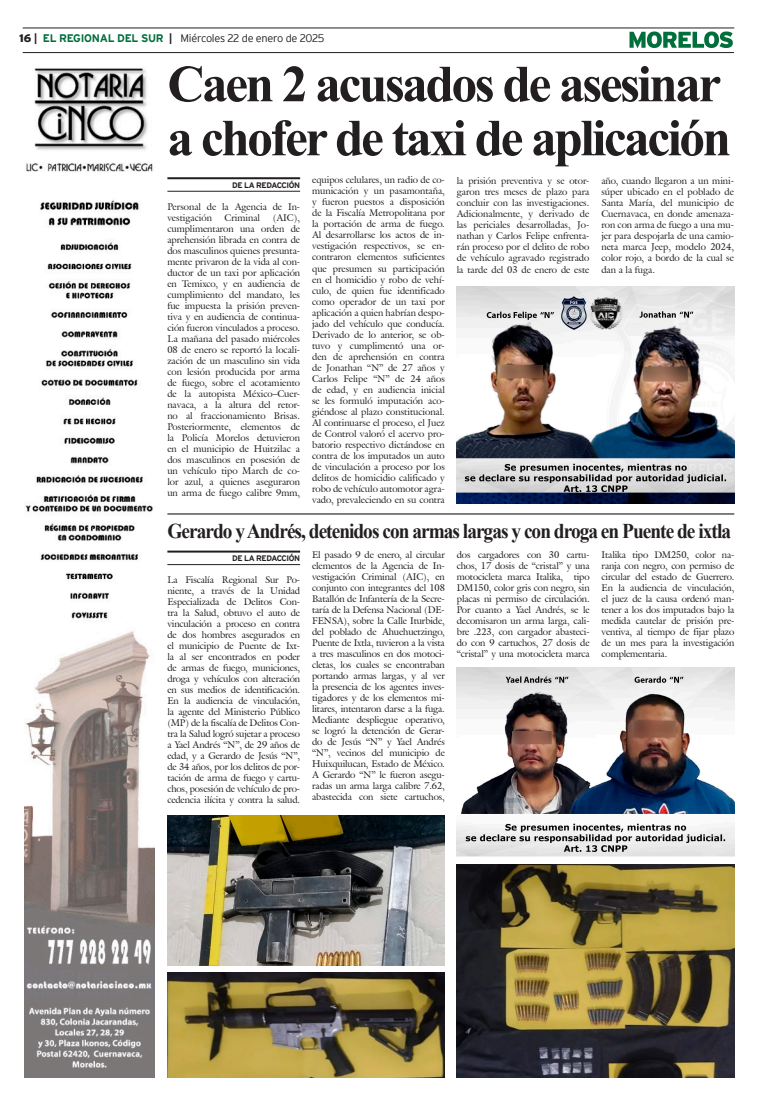
<style>
.page{position:relative;width:757px;height:1106px;background:#fff}
.page>*{position:absolute;margin:0;border:0;box-sizing:border-box;transform-origin:0 0}
.Cabeza_02{font:700 52px/54px "Times New Roman";letter-spacing:-.05em;color:#231f20}
.Cabeza_03{font:700 21px "Times New Roman";letter-spacing:-.05em;color:#231f20;scale:.92 1}
.t1{font:300 11px "Interstate";letter-spacing:-.025em;color:#231f20}
.t2{font:9.5px/11px "Galliard IT Cby BT";color:#231f20;text-align:justify}
.t3{font:700 8px "Interstate";letter-spacing:-.05em;color:#231f20}
.s1{font-weight:900}
.s2{font-weight:700}
.s3{font-weight:700;color:#006f3c}
</style>
<div class="page">
<hr style="left:23px;top:28px;width:711px;height:1px;background:#231f20">
<hr style="left:23px;top:52px;width:711px;height:1px;background:#231f20">
<svg style="left:629px;top:31px;width:104px;height:17px"></svg>
<img style="left:25px;top:68px;width:129px;height:1009px">
<hr style="left:167px;top:177px;width:133px;height:2px;background:#231f20">
<hr style="left:167px;top:191px;width:133px;height:1px;background:#231f20">
<hr style="left:167px;top:550px;width:133px;height:2px;background:#231f20">
<hr style="left:167px;top:564px;width:133px;height:1px;background:#231f20">
<hr style="left:167px;top:513px;width:567px;height:1px;background:#000">
<img style="left:457px;top:286px;width:277px;height:218px">
<img style="left:457px;top:668px;width:277px;height:188px">
<img style="left:167px;top:815px;width:277px;height:150px">
<img style="left:457px;top:865px;width:277px;height:212px">
<img style="left:167px;top:973px;width:277px;height:104px">
<p class="t1" style="left:19px;top:32px;width:307px"><span class="s1">16</span> <span class="s2">|</span> <span class="s3">EL REGIONAL DEL SUR</span> <span class="s2">|</span> Miércoles 22 de enero de 2025</p>
<p class="Cabeza_02" style="left:167px;top:55px;width:565px">Caen 2 acusados de asesinar a chofer de taxi de aplicación</p>
<p class="t3" style="left:232px;top:180px;width:69px">DE LA REDACCIÓN</p>
<p class="t2" style="left:457px;top:175px;width:134px">la prisión preventiva y se otor&shy;garon tres meses de plazo para concluir con las investigaciones.<br>Adicionalmente, y derivado de las periciales desarrolladas, Jo&shy;nathan y Carlos Felipe enfrenta&shy;rán proceso por el delito de robo de vehículo agravado registrado la tarde del 03 de enero de este</p>
<p class="t2" style="left:601px;top:175px;width:134px">año, cuando llegaron a un mini&shy;súper ubicado en el poblado de Santa María, del municipio de Cuernavaca, en donde amenaza&shy;ron con arma de fuego a una mu&shy;jer para despojarla de una camio&shy;neta marca Jeep, modelo 2024, color rojo, a bordo de la cual se dan a la fuga.</p>
<p class="t2" style="left:312px;top:174px;width:134px">equipos celulares, un radio de co&shy;municación y un pasamontaña, y fueron puestos a disposición de la Fiscalía Metropolitana por la portación de arma de fuego.<br>Al desarrollarse los actos de in&shy;vestigación respectivos, se en&shy;contraron elementos suficientes que presumen su participación en el homicidio y robo de vehí&shy;culo, de quien fue identificado como operador de un taxi por aplicación a quien habrían despo&shy;jado del vehículo que conducía.<br>Derivado de lo anterior, se ob&shy;tuvo y cumplimentó una or&shy;den de aprehensión en contra de Jonathan “N” de 27 años y Carlos Felipe “N” de 24 años de edad, y en audiencia inicial se les formuló imputación aco&shy;giéndose al plazo constitucional.<br>Al continuarse el proceso, el Juez de Control valoró el acervo pro&shy;batorio respectivo dictándose en contra de los imputados un auto de vinculación a proceso por los delitos de homicidio calificado y robo de vehículo automotor agra&shy;vado, prevaleciendo en su contra</p>
<p class="t2" style="left:167px;top:201px;width:134px">Personal de la Agencia de In&shy;vestigación</p>
<p class="t2" style="left:167px;top:212px;width:134px;text-indent:105px">(AIC), cumplimentaron una orden de aprehensión librada en contra de dos masculinos quienes presunta&shy;mente privaron de la vida al con&shy;ductor de un taxi por aplicación en Temixco, y en audiencia de cumplimiento del mandato, les fue impuesta la prisión preven&shy;tiva y en audiencia de continua&shy;ción fueron vinculados a proceso.<br>La mañana del pasado miércoles 08 de enero se reportó la locali&shy;zación de un masculino sin vida con lesión producida por arma de fuego, sobre el acotamiento de la autopista México–Cuer&shy;navaca, a la altura del retor&shy;no al fraccionamiento Brisas.<br>Posteriormente, elementos de la Policía Morelos detuvieron en el municipio de Huitzilac a dos masculinos en posesión de un vehículo tipo March de co&shy;lor azul, a quienes aseguraron un arma de fuego calibre 9mm,</p>
<p class="t2" style="left:225px;top:212px;width:37px">Criminal</p>
<p class="Cabeza_03" style="left:167px;top:515px;width:614px">Gerardo y Andrés, detenidos con armas largas y con droga en Puente de ixtla</p>
<p class="t3" style="left:232px;top:554px;width:69px">DE LA REDACCIÓN</p>
<p class="t2" style="left:457px;top:549px;width:134px">dos cargadores con 30 cartu&shy;chos, 17 dosis de “cristal” y una motocicleta marca Italika, tipo DM150, color gris con negro, sin placas ni permiso de circulación.<br>Por cuanto a Yael Andrés, se le decomisaron un arma larga, cali&shy;bre .223, con cargador abasteci&shy;do con 9 cartuchos, 27 dosis de “cristal” y una motocicleta marca</p>
<p class="t2" style="left:601px;top:549px;width:134px">Italika tipo DM250, color na&shy;ranja con negro, con permiso de circular del estado de Guerrero.<br>En la audiencia de vinculación, el juez de la causa ordenó man&shy;tener a los dos imputados bajo la medida cautelar de prisión pre&shy;ventiva, al tiempo de fijar plazo de un mes para la investigación complementaria.</p>
<p class="t2" style="left:312px;top:549px;width:134px">El pasado 9 de enero, al circular elementos de la Agencia de In&shy;vestigación Criminal (AIC), en conjunto con integrantes del 108<br>Batallón de Infantería de la Secre&shy;taría de la Defensa Nacional (DE-FENSA), sobre la Calle Iturbide, del poblado de Ahuehuetzingo, Puente de Ixtla, tuvieron a la vista a tres masculinos en dos motoci&shy;cletas, los cuales se encontraban portando armas largas, y al ver la presencia de los agentes inves&shy;tigadores y de los elementos mi&shy;litares, intentaron darse a la fuga.<br>Mediante despliegue operativo, se logró la detención de Gerar&shy;do de Jesús “N” y Yael Andrés “N”, vecinos del municipio de Huixquilucan, Estado de México.<br>A Gerardo “N” le fueron asegu&shy;radas un arma larga calibre 7.62, abastecida con siete cartuchos,</p>
<p class="t2" style="left:167px;top:574px;width:134px">La Fiscalía Regional Sur Po&shy;niente, a través de la Unidad Especializada de Delitos Con&shy;tra la Salud, obtuvo el auto de vinculación a proceso en contra de dos hombres asegurados en el municipio de Puente de Ixt&shy;la al ser encontrados en poder de armas de fuego, municiones, droga y vehículos con alteración en sus medios de identificación.<br>En la audiencia de vinculación, la agente del Ministerio Público (MP) de la fiscalía de Delitos Con&shy;tra la Salud logró sujetar a proceso a Yael Andrés “N”, de 29 años de edad, y a Gerardo de Jesús “N”, de 34 años, por los delitos de por&shy;tación de arma de fuego y cartu&shy;chos, posesión de vehículo de pro&shy;cedencia ilícita y contra la salud.</p>
</div>
